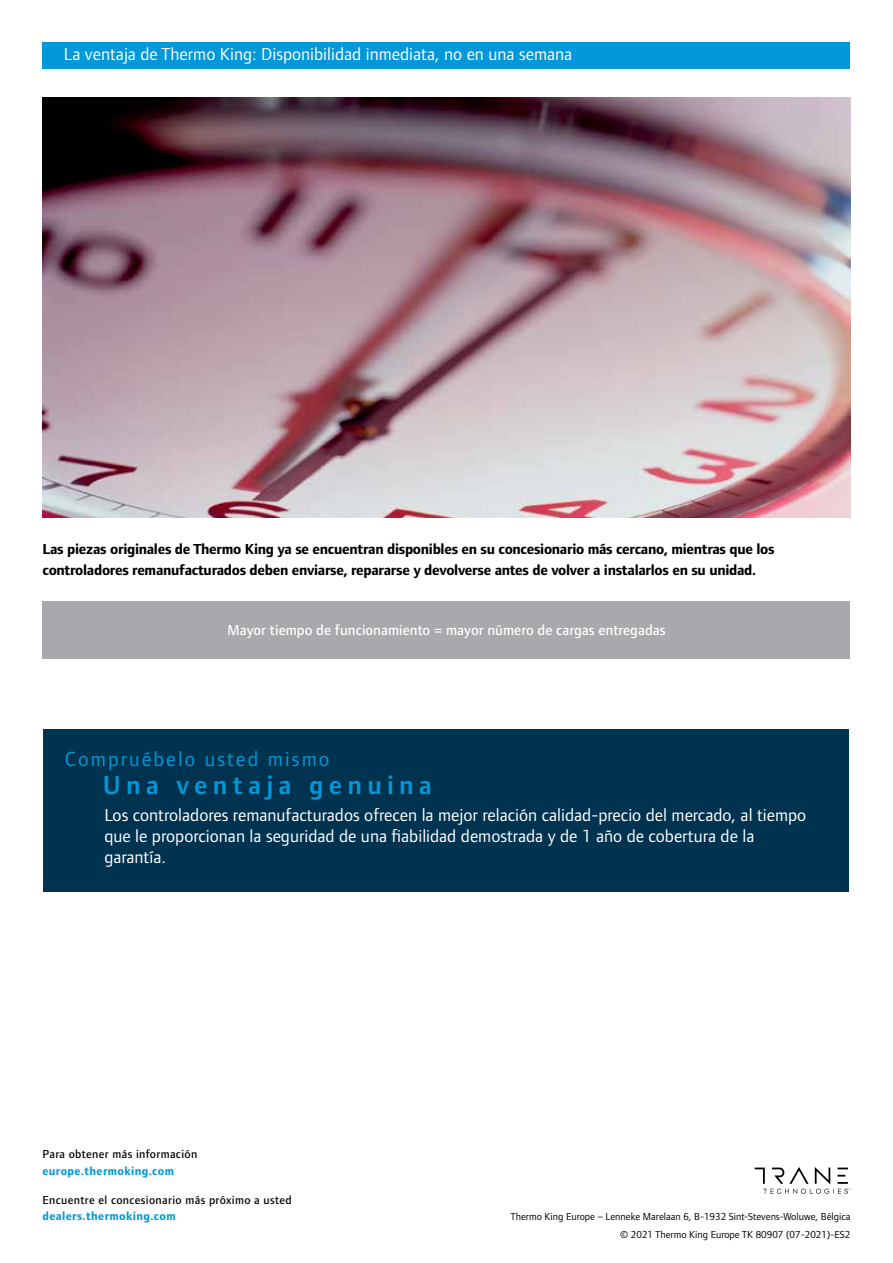
<style>
.page{position:relative;width:893px;height:1263px;background:#fff}
.page>*{position:absolute;margin:0;border:0;box-sizing:border-box;transform-origin:0 0}
.t1{font:600 27px "Foundry Form Sans";letter-spacing:.195em;color:#0098d8}
.t2{font:21px "Foundry Form Sans";letter-spacing:.1em;color:#0098d8}
.t3{font:18px/21px "Foundry Form Sans";color:#fff}
.t4{font:700 15px/21px "Foundry Form Sans";letter-spacing:-.02em;color:#000}
.t5{font:500 15px "Foundry Form Sans";color:#fff}
.t6{font:500 12px "Foundry Form Sans";letter-spacing:.03em;color:#000}
.t7{font:700 12px "Foundry Form Sans";letter-spacing:.03em;color:#0098d8}
.t8{font:10.5px/18px "Foundry Form Sans";color:#000;text-align:right}
</style>
<div class="page">
<svg style="left:755px;top:1167px;width:95px;height:27px"></svg>
<img style="left:43px;top:98px;width:807px;height:419px">
<div style="left:43px;top:601px;width:807px;height:57px;background:#a7a9ac"></div>
<div style="left:43px;top:43px;width:807px;height:26px;background:#0098d8"></div>
<div style="left:43px;top:729px;width:806px;height:163px;background:#003350"></div>
<p class="t3" style="left:64px;top:44px;width:510px">La ventaja de Thermo King: Disponibilidad inmediata, no en una semana</p>
<p class="t4" style="left:43px;top:539px;width:734px">Las piezas originales de Thermo King ya se encuentran disponibles en su concesionario más cercano, mientras que los controladores remanufacturados deben enviarse, repararse y devolverse antes de volver a instalarlos en su unidad.</p>
<p class="t5" style="left:227px;top:622px;width:440px">Mayor tiempo de funcionamiento = mayor número de cargas entregadas</p>
<p class="t2" style="left:65px;top:746px;width:266px">Compruébelo usted mismo</p>
<p class="t3" style="left:104px;top:804px;width:703px">Los controladores remanufacturados ofrecen la mejor relación calidad-precio del mercado, al tiempo que le proporcionan la seguridad de una fiabilidad demostrada y de 1 año de cobertura de la garantía.</p>
<h1 class="t1" style="left:103px;top:769px;width:330px">Una ventaja genuina</h1>
<p class="t6" style="left:43px;top:1148px;width:156px">Para obtener más información</p>
<p class="t7" style="left:43px;top:1164px;width:133px">europe.thermoking.com</p>
<p class="t6" style="left:43px;top:1193px;width:251px">Encuentre el concesionario más próximo a usted</p>
<p class="t7" style="left:43px;top:1209px;width:135px">dealers.thermoking.com</p>
<p class="t8" style="left:510px;top:1208px;width:341px">Thermo King Europe – Lenneke Marelaan 6, B-1932 Sint-Stevens-Woluwe, Bélgica © 2021 Thermo King Europe TK 80907 (07-2021)-ES2</p>
</div>
